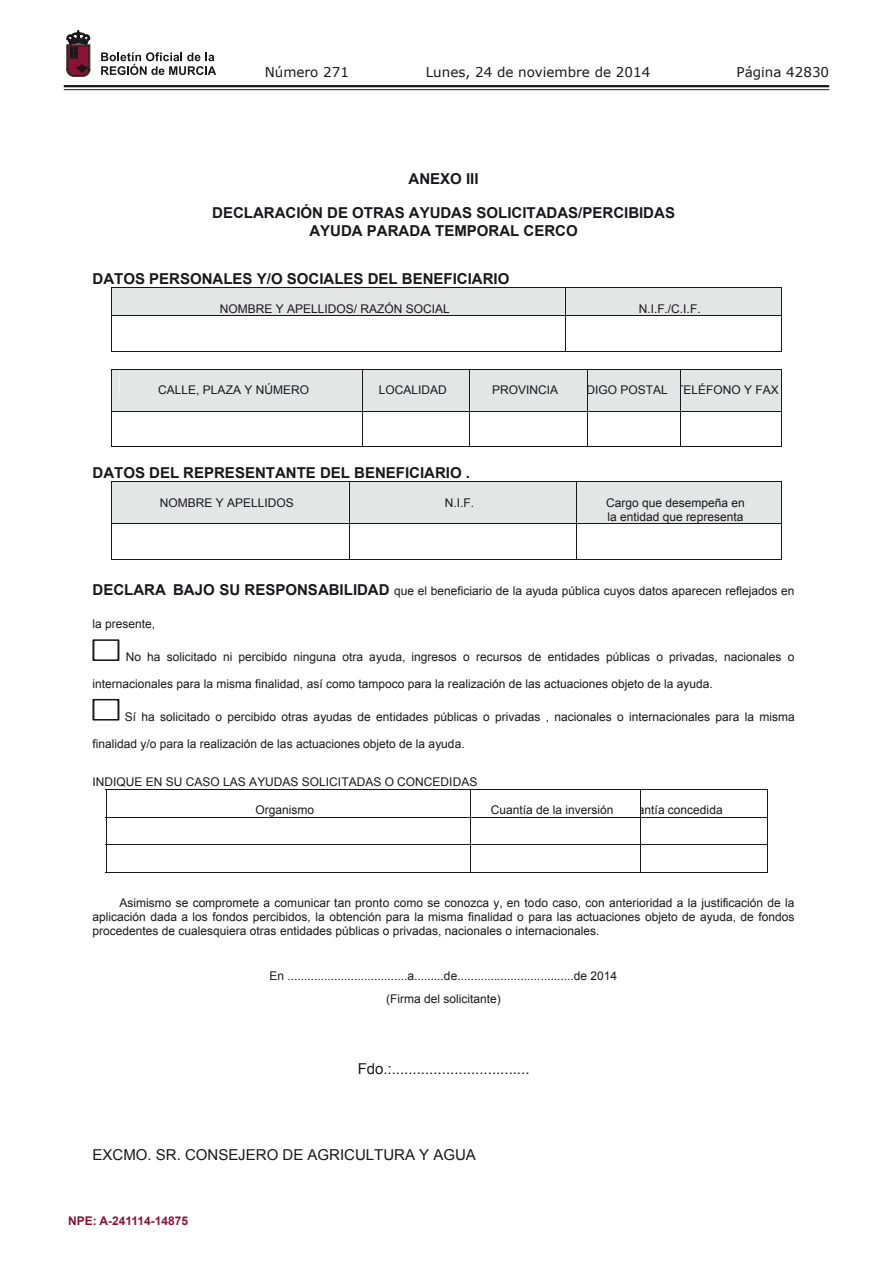
<style>
.page{position:relative;width:893px;height:1263px;background:#fff}
.page>*{position:absolute;margin:0;border:0;box-sizing:border-box;transform-origin:0 0}
.t1{font:700 15px/17.2px "Arial";color:#1a171c;text-align:center}
.t2{font:15px "Arial";color:#1a171c}
.t3{font:13.5px "Verdana";color:#1a171c}
.t4{font:12px/13.8px "Arial";color:#1a171c}
.t5{font:700 12px "Arial";color:#891336}
.s1{font-weight:700;font-size:15px}
</style>
<div class="page">
<hr style="left:64px;top:85px;width:765px;height:2px;background:#1a171c">
<hr style="left:64px;top:89px;width:765px;height:1px;background:#1a171c">
<svg style="left:101px;top:52px;width:115px;height:23px"></svg>
<svg style="left:67px;top:31px;width:23px;height:45px"></svg>
<div style="left:111px;top:287px;width:671px;height:28px;background:#e4e5e5"></div>
<hr style="left:111px;top:315px;width:670px;height:1px;background:#1a171c">
<hr style="left:111px;top:316px;width:1px;height:35px;background:#1a171c">
<hr style="left:111px;top:351px;width:454px;height:1px;background:#1a171c">
<hr style="left:565px;top:316px;width:1px;height:35px;background:#1a171c">
<hr style="left:565px;top:351px;width:216px;height:1px;background:#1a171c">
<hr style="left:781px;top:316px;width:1px;height:35px;background:#1a171c">
<div style="left:112px;top:369px;width:669px;height:42px;background:#e4e5e5"></div>
<hr style="left:111px;top:369px;width:1px;height:42px;background:#1a171c">
<hr style="left:362px;top:369px;width:1px;height:42px;background:#1a171c">
<hr style="left:469px;top:369px;width:1px;height:42px;background:#1a171c">
<hr style="left:587px;top:369px;width:1px;height:42px;background:#1a171c">
<hr style="left:680px;top:369px;width:1px;height:42px;background:#1a171c">
<hr style="left:781px;top:369px;width:1px;height:42px;background:#1a171c">
<hr style="left:111px;top:411px;width:477px;height:1px;background:#1a171c">
<hr style="left:588px;top:411px;width:92px;height:1px;background:#1a171c">
<hr style="left:680px;top:411px;width:101px;height:1px;background:#1a171c">
<hr style="left:111px;top:412px;width:1px;height:35px;background:#1a171c">
<hr style="left:111px;top:446px;width:251px;height:1px;background:#1a171c">
<hr style="left:362px;top:412px;width:1px;height:35px;background:#1a171c">
<hr style="left:363px;top:446px;width:106px;height:1px;background:#1a171c">
<hr style="left:469px;top:412px;width:1px;height:35px;background:#1a171c">
<hr style="left:470px;top:446px;width:117px;height:1px;background:#1a171c">
<hr style="left:587px;top:412px;width:1px;height:35px;background:#1a171c">
<hr style="left:588px;top:446px;width:92px;height:1px;background:#1a171c">
<hr style="left:680px;top:412px;width:1px;height:35px;background:#1a171c">
<hr style="left:681px;top:446px;width:100px;height:1px;background:#1a171c">
<hr style="left:781px;top:412px;width:1px;height:35px;background:#1a171c">
<div style="left:111px;top:481px;width:671px;height:42px;background:#e4e5e5"></div>
<hr style="left:111px;top:482px;width:1px;height:41px;background:#1a171c">
<hr style="left:349px;top:482px;width:1px;height:41px;background:#1a171c">
<hr style="left:576px;top:482px;width:1px;height:41px;background:#1a171c">
<hr style="left:781px;top:482px;width:1px;height:41px;background:#1a171c">
<hr style="left:111px;top:523px;width:670px;height:1px;background:#1a171c">
<hr style="left:111px;top:524px;width:1px;height:35px;background:#1a171c">
<hr style="left:111px;top:559px;width:238px;height:1px;background:#1a171c">
<hr style="left:349px;top:524px;width:1px;height:35px;background:#1a171c">
<hr style="left:349px;top:559px;width:227px;height:1px;background:#1a171c">
<hr style="left:576px;top:524px;width:1px;height:35px;background:#1a171c">
<hr style="left:577px;top:559px;width:204px;height:1px;background:#1a171c">
<hr style="left:781px;top:524px;width:1px;height:35px;background:#1a171c">
<div style="left:93px;top:639px;width:26px;height:22px;border:2px solid #1a171c"></div>
<div style="left:93px;top:699px;width:26px;height:22px;border:2px solid #1a171c"></div>
<hr style="left:106px;top:789px;width:365px;height:1px;background:#1a171c">
<hr style="left:471px;top:789px;width:169px;height:1px;background:#1a171c">
<hr style="left:640px;top:789px;width:128px;height:1px;background:#1a171c">
<hr style="left:106px;top:817px;width:365px;height:1px;background:#1a171c">
<hr style="left:471px;top:817px;width:169px;height:1px;background:#1a171c">
<hr style="left:640px;top:817px;width:128px;height:1px;background:#1a171c">
<hr style="left:106px;top:845px;width:365px;height:1px;background:#1a171c">
<hr style="left:471px;top:845px;width:169px;height:1px;background:#1a171c">
<hr style="left:640px;top:845px;width:128px;height:1px;background:#1a171c">
<svg style="left:106px;top:790px;width:1px;height:82px"></svg>
<hr style="left:106px;top:872px;width:364px;height:1px;background:#1a171c">
<svg style="left:470px;top:790px;width:1px;height:83px"></svg>
<hr style="left:471px;top:872px;width:169px;height:1px;background:#1a171c">
<svg style="left:640px;top:790px;width:1px;height:83px"></svg>
<hr style="left:641px;top:872px;width:126px;height:1px;background:#1a171c">
<svg style="left:767px;top:790px;width:1px;height:83px"></svg>
<p class="t3" style="left:265px;top:62px;width:86px">Número 271</p>
<p class="t3" style="left:426px;top:62px;width:226px">Lunes, 24 de noviembre de 2014</p>
<p class="t3" style="left:736px;top:62px;width:94px">Página 42830</p>
<p class="t1" style="left:409px;top:170px;width:72px">ANEXO III</p>
<p class="t1" style="left:212px;top:205px;width:464px">DECLARACIÓN DE OTRAS AYUDAS SOLICITADAS/PERCIBIDAS<br>AYUDA PARADA TEMPORAL CERCO</p>
<p class="t1" style="left:93px;top:270px;width:418px">DATOS PERSONALES Y/O SOCIALES DEL BENEFICIARIO</p>
<p class="t4" style="left:220px;top:302px;width:231px">NOMBRE Y APELLIDOS/ RAZÓN SOCIAL</p>
<p class="t4" style="left:639px;top:302px;width:63px">N.I.F./C.I.F.</p>
<p class="t4" style="left:158px;top:383px;width:152px">CALLE, PLAZA Y NÚMERO</p>
<p class="t4" style="left:379px;top:383px;width:69px">LOCALIDAD</p>
<p class="t4" style="left:492px;top:383px;width:67px">PROVINCIA</p>
<p class="t4" style="left:586px;top:383px;width:194px">DIGO POSTAL TELÉFONO Y FAX</p>
<p class="t1" style="left:93px;top:465px;width:379px">DATOS DEL REPRESENTANTE DEL BENEFICIARIO .</p>
<p class="t4" style="left:160px;top:496px;width:135px">NOMBRE Y APELLIDOS</p>
<p class="t4" style="left:445px;top:496px;width:31px">N.I.F.</p>
<p class="t4" style="left:606px;top:496px;width:140px">Cargo que desempeña en la entidad que representa</p>
<p class="t4" style="left:93px;top:584px;width:703px"><span class="s1">DECLARA BAJO SU RESPONSABILIDAD</span> que el beneficiario de la ayuda pública cuyos datos aparecen reflejados en</p>
<p class="t4" style="left:93px;top:617px;width:64px">la presente,</p>
<p class="t4" style="left:126px;top:650px;width:670px">No ha solicitado ni percibido ninguna otra ayuda, ingresos o recursos de entidades públicas o privadas, nacionales o</p>
<p class="t4" style="left:93px;top:677px;width:622px">internacionales para la misma finalidad, así como tampoco para la realización de las actuaciones objeto de la ayuda.</p>
<p class="t4" style="left:125px;top:710px;width:671px">Sí ha solicitado o percibido otras ayudas de entidades públicas o privadas , nacionales o internacionales para la misma</p>
<p class="t4" style="left:93px;top:737px;width:374px">finalidad y/o para la realización de las actuaciones objeto de la ayuda.</p>
<p class="t4" style="left:93px;top:775px;width:386px">INDIQUE EN SU CASO LAS AYUDAS SOLICITADAS O CONCEDIDAS</p>
<p class="t4" style="left:256px;top:803px;width:60px">Organismo</p>
<p class="t4" style="left:491px;top:803px;width:124px">Cuantía de la inversión</p>
<p class="t4" style="left:638px;top:803px;width:86px">antía concedida</p>
<p class="t4" style="left:93px;top:896px;width:703px;text-align:justify;text-indent:27px">Asimismo se compromete a comunicar tan pronto como se conozca y, en todo caso, con anterioridad a la justificación de la aplicación dada a los fondos percibidos, la obtención para la misma finalidad o para las actuaciones objeto de ayuda, de fondos procedentes de cualesquiera otras entidades públicas o privadas, nacionales o internacionales.</p>
<p class="t4" style="left:269px;top:965px;width:349px;line-height:22.8px;text-align:center">En ....................................a.........de...................................de 2014 (Firma del solicitante)</p>
<p class="t2" style="left:358px;top:1059px;width:173px">Fdo.:.................................</p>
<p class="t2" style="left:93px;top:1145px;width:385px">EXCMO. SR. CONSEJERO DE AGRICULTURA Y AGUA</p>
<p class="t5" style="left:68px;top:1213px;width:122px">NPE: A-241114-14875</p>
</div>
